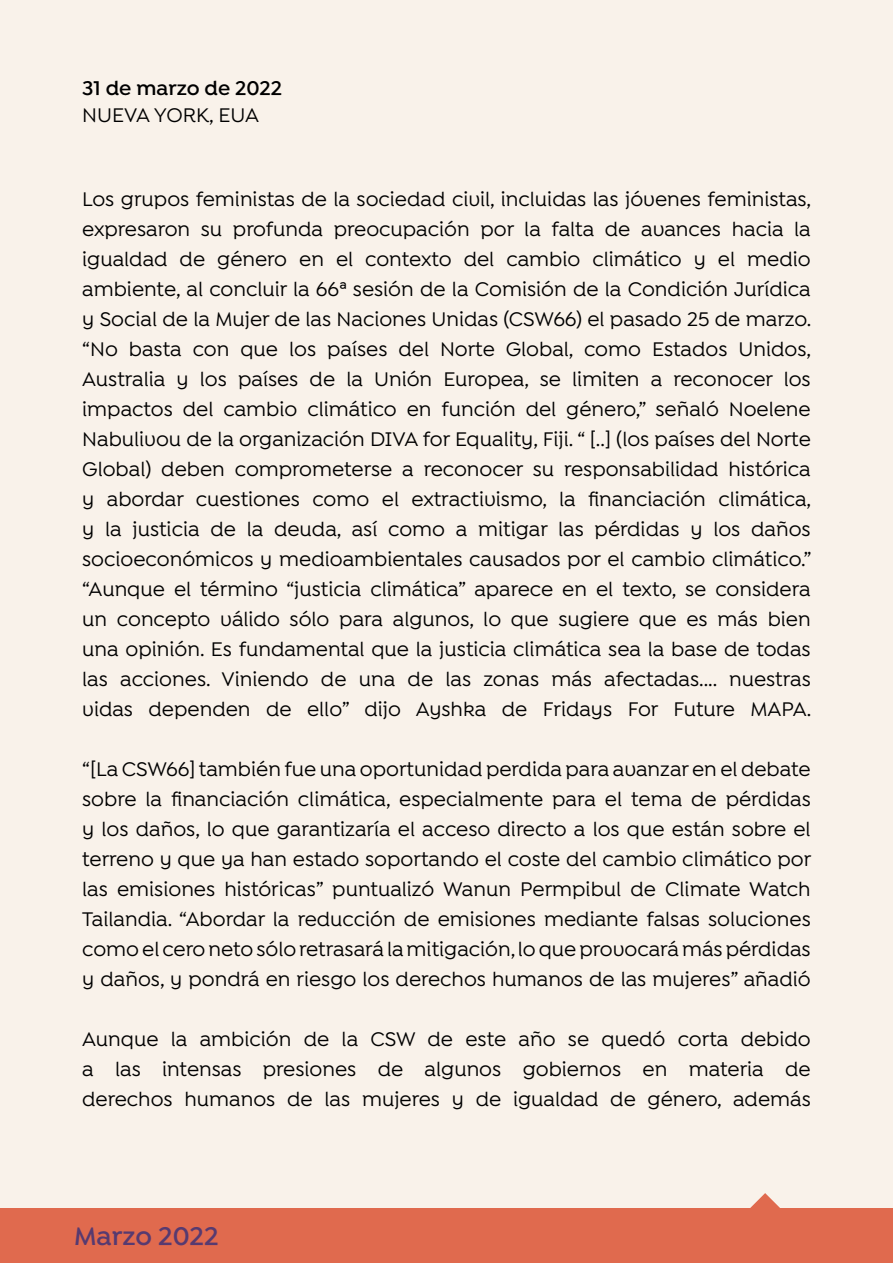
<style>
.page{position:relative;width:893px;height:1263px;background:#f9f2ea}
.page>*{position:absolute;margin:0;border:0;box-sizing:border-box;transform-origin:0 0}
.t1{font:600 27px "Isidora Sans Alt";color:#573a70}
.t2{font:500 21px/30px "Isidora Sans Alt";color:#000;text-align:justify}
.t3{font:600 21px "Isidora Sans Alt";color:#000}
</style>
<div class="page">
<div style="left:0;top:1209px;width:893px;height:54px;background:#e06a4e"></div>
<svg style="left:734px;top:1193px;width:59px;height:16px"></svg>
<p class="t3" style="left:82px;top:76px;width:201px">31 de marzo de 2022</p>
<p class="t2" style="left:82px;top:100px;width:178px">NUEVA YORK, EUA</p>
<p class="t2" style="left:82px;top:184px;width:731px">Los grupos feministas de la sociedad civil, incluidas las jóvenes feministas, expresaron su profunda preocupación por la falta de avances hacia la igualdad de género en el contexto del cambio climático y el medio ambiente, al concluir la 66ª sesión de la Comisión de la Condición Jurídica y Social de la Mujer de las Naciones Unidas (CSW66) el pasado 25 de marzo.</p>
<p class="t2" style="left:82px;top:334px;width:731px">“No basta con que los países del Norte Global, como Estados Unidos, Australia y los países de la Unión Europea, se limiten a reconocer los impactos del cambio climático en función del género,” señaló Noelene Nabulivou de la organización DIVA for Equality, Fiji. “ [..] (los países del Norte Global) deben comprometerse a reconocer su responsabilidad histórica y abordar cuestiones como el extractivismo, la financiación climática, y la justicia de la deuda, así como a mitigar las pérdidas y los daños socioeconómicos y medioambientales causados por el cambio climático.”</p>
<p class="t2" style="left:82px;top:574px;width:731px">“Aunque el término “justicia climática” aparece en el texto, se considera un concepto válido sólo para algunos, lo que sugiere que es más bien una opinión. Es fundamental que la justicia climática sea la base de todas las acciones. Viniendo de una de las zonas más afectadas.... nuestras vidas dependen de ello” dijo Ayshka de Fridays For Future MAPA.</p>
<p class="t2" style="left:82px;top:754px;width:731px">“[La CSW66] también fue una oportunidad perdida para avanzar en el debate sobre la financiación climática, especialmente para el tema de pérdidas y los daños, lo que garantizaría el acceso directo a los que están sobre el terreno y que ya han estado soportando el coste del cambio climático por las emisiones históricas” puntualizó Wanun Permpibul de Climate Watch Tailandia. “Abordar la reducción de emisiones mediante falsas soluciones como el cero neto sólo retrasará la mitigación, lo que provocará más pérdidas y daños, y pondrá en riesgo los derechos humanos de las mujeres” añadió</p>
<p class="t2" style="left:82px;top:1024px;width:730px">Aunque la ambición de la CSW de este año se quedó corta debido a las intensas presiones de algunos gobiernos en materia de derechos humanos de las mujeres y de igualdad de género, además</p>
<p class="t1" style="left:59px;top:1216px;width:146px">March 2022</p>
<p class="t1" style="left:74px;top:1220px;width:146px">Marzo 2022</p>
</div>
